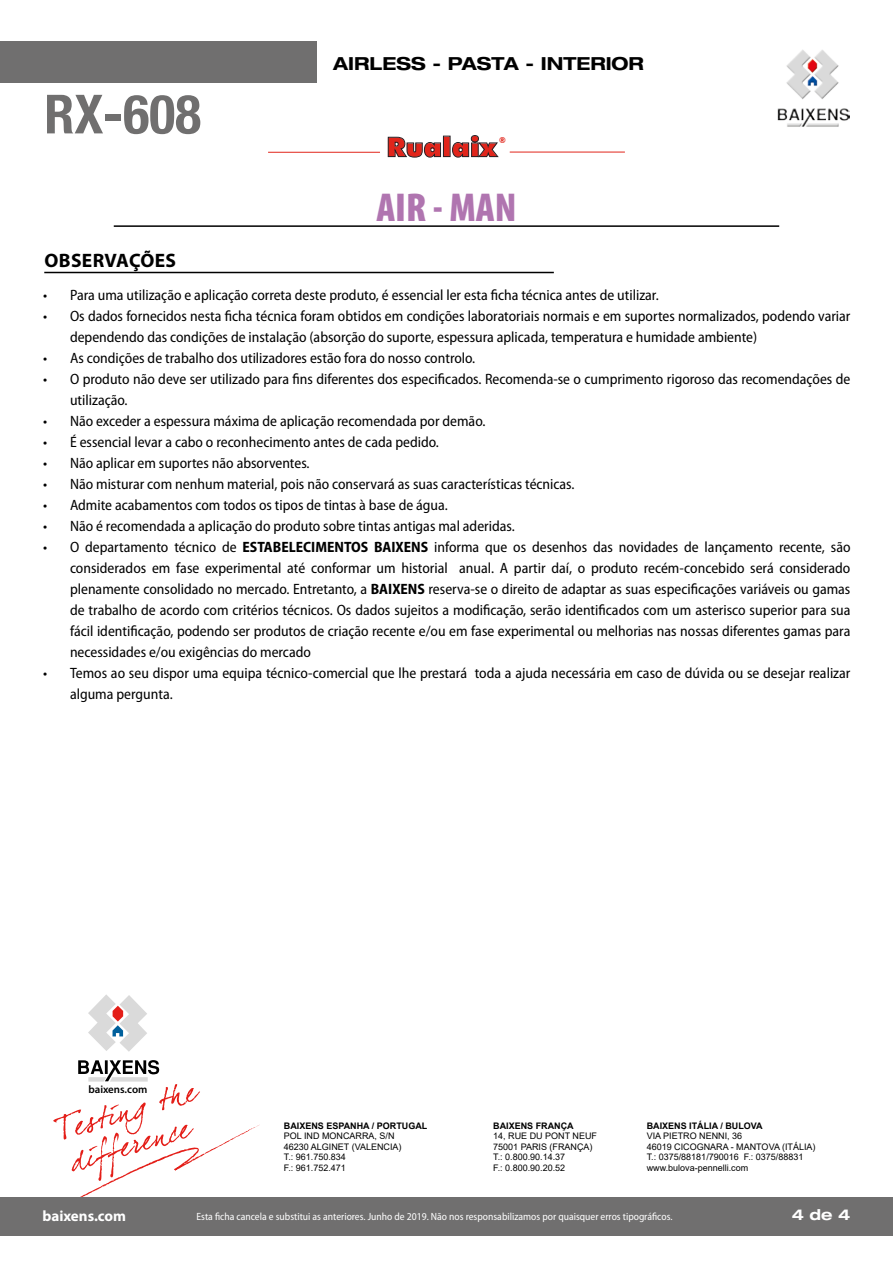
<style>
.page{position:relative;width:893px;height:1263px;background:#fff}
.page>*{position:absolute;margin:0;border:0;box-sizing:border-box;transform-origin:0 0}
.t1{font:700 condensed 54px "Helvetica Neue LT Com";color:#706f6f}
.t2{font:900 condensed 40.5px "Myriad Pro";color:#b075b0}
.t3{font:900 27px "Futura BT";color:#e1251b}
.t4{font:700 19.5px "Myriad Pro";letter-spacing:.02em;color:#000}
.t5{font:700 expanded 18px "Helvetica Neue LT Pro";color:#000}
.t6{font:semi-condensed 15px/21px "Myriad Pro";color:#000}
.t7{font:700 15px "Myriad Pro";color:#fff}
.t8{font:700 expanded 15px "Helvetica Neue LT Pro";color:#fff}
.t9{font:600 10.95px "Myriad Pro";color:#000}
.t10{font:semi-condensed 10.5px "Myriad Pro";color:#fff}
.t11{font:9px/10.5px "Arial";color:#000}
.t12{font:700 9px "Arial";color:#000}
.t13{font:900 8.1px "Futura BT";color:#e1251b}
.s1{font-weight:700}
</style>
<div class="page">
<div style="left:1px;top:42px;width:316px;height:41px;background:#706f6f"></div>
<hr style="left:114px;top:225px;width:665px;height:2px;background:#000">
<img style="left:777px;top:50px;width:72px;height:77px">
<hr style="left:44px;top:272px;width:510px;height:1px;background:#000">
<svg style="left:88px;top:994px;width:59px;height:58px"></svg>
<svg style="left:53px;top:1060px;width:207px;height:136px"></svg>
<hr style="left:510px;top:152px;width:115px;height:1px;background:#e1251b">
<hr style="left:268px;top:152px;width:112px;height:1px;background:#e1251b">
<svg style="left:388px;top:137px;width:53px;height:20px"></svg>
<div style="left:443px;top:136px;width:7px;height:21px;border:1px solid #282024"></div>
<svg style="left:452px;top:135px;width:46px;height:22px"></svg>
<div style="left:0;top:1196px;width:893px;height:39px;background:#706f6f"></div>
<h1 class="t1" style="left:44px;top:82px;width:158px">RX-608</h1>
<h3 class="t4" style="left:44px;top:247px;width:133px">OBSERVAÇÕES</h3>
<p class="t5" style="left:333px;top:52px;width:312px">AIRLESS - PASTA - INTERIOR</p>
<h3 class="t3" style="left:386px;top:131px;width:112px">Rualaix</h3>
<p class="t13" style="left:499px;top:136px;width:8px">®</p>
<h2 class="t2" style="left:376px;top:185px;width:142px">AIR - MAN</h2>
<p class="t6" style="left:43px;top:285px;width:617px">• Para uma utilização e aplicação correta deste produto, é essencial ler esta ficha técnica antes de utilizar.</p>
<p class="t6" style="left:70px;top:306px;width:782px;text-indent:-27px">• Os dados fornecidos nesta ficha técnica foram obtidos em condições laboratoriais normais e em suportes normalizados, podendo variar dependendo das condições de instalação (absorção do suporte, espessura aplicada, temperatura e humidade ambiente)</p>
<p class="t6" style="left:43px;top:348px;width:434px">• As condições de trabalho dos utilizadores estão fora do nosso controlo.</p>
<p class="t6" style="left:70px;top:369px;width:782px;text-indent:-27px">• O produto não deve ser utilizado para fins diferentes dos especificados. Recomenda-se o cumprimento rigoroso das recomendações de utilização.</p>
<p class="t6" style="left:43px;top:411px;width:444px">• Não exceder a espessura máxima de aplicação recomendada por demão.</p>
<p class="t6" style="left:43px;top:432px;width:397px">• É essencial levar a cabo o reconhecimento antes de cada pedido.</p>
<p class="t6" style="left:43px;top:453px;width:268px">• Não aplicar em suportes não absorventes.</p>
<p class="t6" style="left:43px;top:474px;width:533px">• Não misturar com nenhum material, pois não conservará as suas características técnicas.</p>
<p class="t6" style="left:43px;top:495px;width:406px">• Admite acabamentos com todos os tipos de tintas à base de água.</p>
<p class="t6" style="left:43px;top:516px;width:473px">• Não é recomendada a aplicação do produto sobre tintas antigas mal aderidas.</p>
<p class="t6" style="left:70px;top:537px;width:782px;text-align:justify;text-indent:-27px">• O departamento técnico de <span class="s1">ESTABELECIMENTOS BAIXENS</span> informa que os desenhos das novidades de lançamento recente, são considerados em fase experimental até conformar um historial anual. A partir daí, o produto recém-concebido será considerado plenamente consolidado no mercado. Entretanto, a <span class="s1">BAIXENS</span> reserva-se o direito de adaptar as suas especificações variáveis ou gamas de trabalho de acordo com critérios técnicos. Os dados sujeitos a modificação, serão identificados com um asterisco superior para sua fácil identificação, podendo ser produtos de criação recente e/ou em fase experimental ou melhorias nas nossas diferentes gamas para necessidades e/ou exigências do mercado</p>
<p class="t6" style="left:70px;top:663px;width:782px;text-indent:-27px">• Temos ao seu dispor uma equipa técnico-comercial que lhe prestará toda a ajuda necessária em caso de dúvida ou se desejar realizar alguma pergunta.</p>
<p class="t9" style="left:88px;top:1082px;width:61px">baixens.com</p>
<p class="t12" style="left:284px;top:1119px;width:145px">BAIXENS ESPANHA / PORTUGAL</p>
<p class="t11" style="left:284px;top:1130px;width:119px">POL IND MONCARRA, S/N<br>46230 ALGINET (VALENCIA)<br>T.: 961.750.834<br>F.: 961.752.471</p>
<p class="t12" style="left:493px;top:1119px;width:82px">BAIXENS FRANÇA</p>
<p class="t11" style="left:493px;top:1130px;width:105px">14, RUE DU PONT NEUF<br>75001 PARIS (FRANÇA)<br>T.: 0.800.90.14.37<br>F.: 0.800.90.20.52</p>
<p class="t12" style="left:647px;top:1119px;width:118px">BAIXENS ITÁLIA / BULOVA</p>
<p class="t11" style="left:647px;top:1130px;width:170px">VIA PIETRO NENNI, 36<br>46019 CICOGNARA - MANTOVA (ITÁLIA)<br>T.: 0375/88181/790016 F.: 0375/88831 www.bulova-pennelli.com</p>
<p class="t7" style="left:43px;top:1206px;width:85px">baixens.com</p>
<p class="t10" style="left:196px;top:1211px;width:478px">Esta ficha cancela e substitui as anteriores. Junho de 2019. Não nos responsabilizamos por quaisquer erros tipográficos.</p>
<p class="t8" style="left:792px;top:1205px;width:60px">4 de 4</p>
</div>
